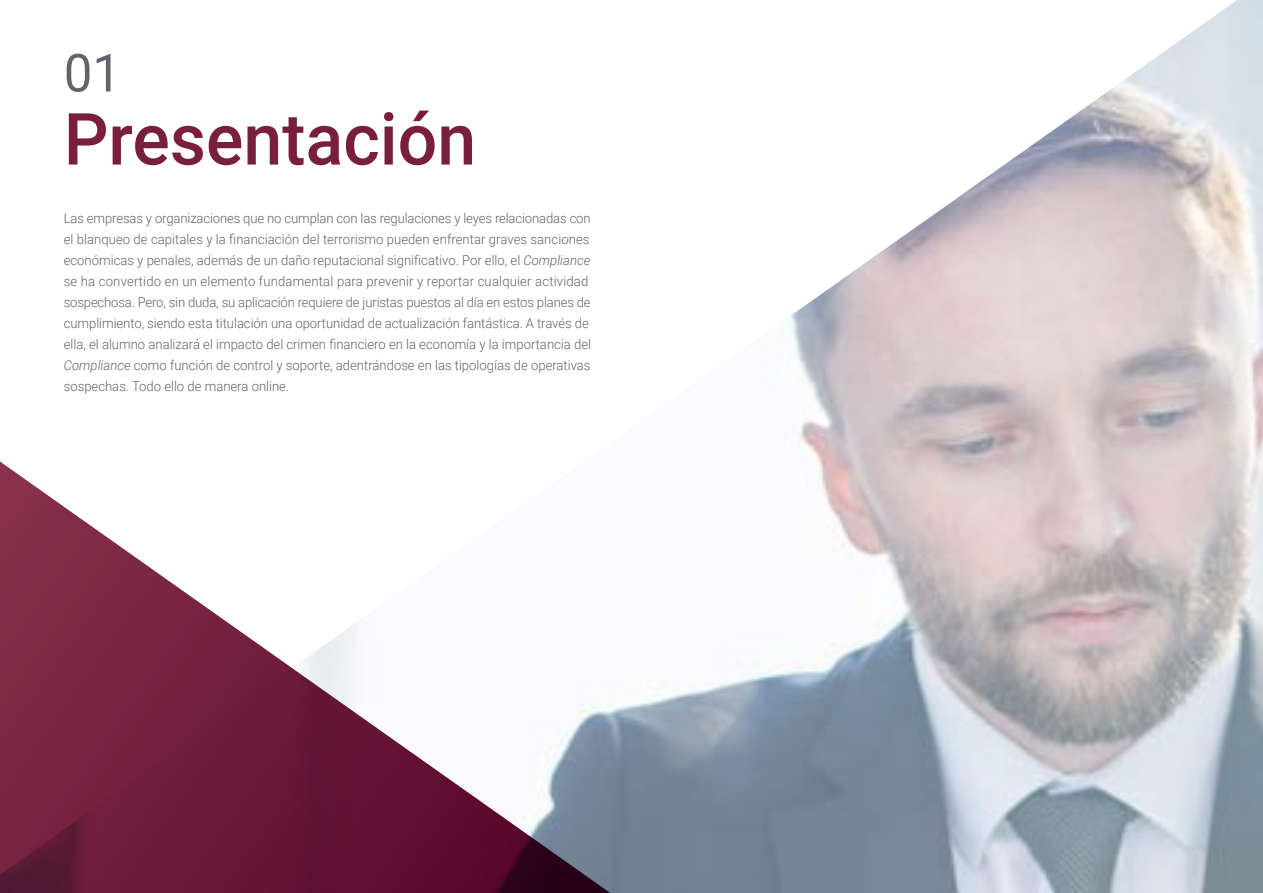
<style>
.page{position:relative;width:1263px;height:893px;background:#fff}
.page>*{position:absolute;margin:0;border:0;box-sizing:border-box;transform-origin:0 0}
.t1{font:500 72px "Roboto";color:#791e3c}
.t2{font:52.5px "Roboto";color:#61646a}
.t3{font:300 13.5px/21px "Roboto";color:#61646a}
.s1{font-style:italic}
</style>
<div class="page">
<img style="left:640px;top:0;width:623px;height:893px">
<svg style="left:0;top:461px;width:640px;height:432px"></svg>
<h2 class="t2" style="left:64px;top:36px;width:59px">01</h2>
<h1 class="t1" style="left:64px;top:89px;width:414px">Presentación</h1>
<p class="t3" style="left:64px;top:207px;width:529px">Las empresas y organizaciones que no cumplan con las regulaciones y leyes relacionadas con el blanqueo de capitales y la financiación del terrorismo pueden enfrentar graves sanciones económicas y penales, además de un daño reputacional significativo. Por ello, el <span class="s1">Compliance </span>se ha convertido en un elemento fundamental para prevenir y reportar cualquier actividad sospechosa. Pero, sin duda, su aplicación requiere de juristas puestos al día en estos planes de cumplimiento, siendo esta titulación una oportunidad de actualización fantástica. A través de ella, el alumno analizará el impacto del crimen financiero en la economía y la importancia del <span class="s1">Compliance</span> como función de control y soporte, adentrándose en las tipologías de operativas sospechas. Todo ello de manera online.</p>
</div>
